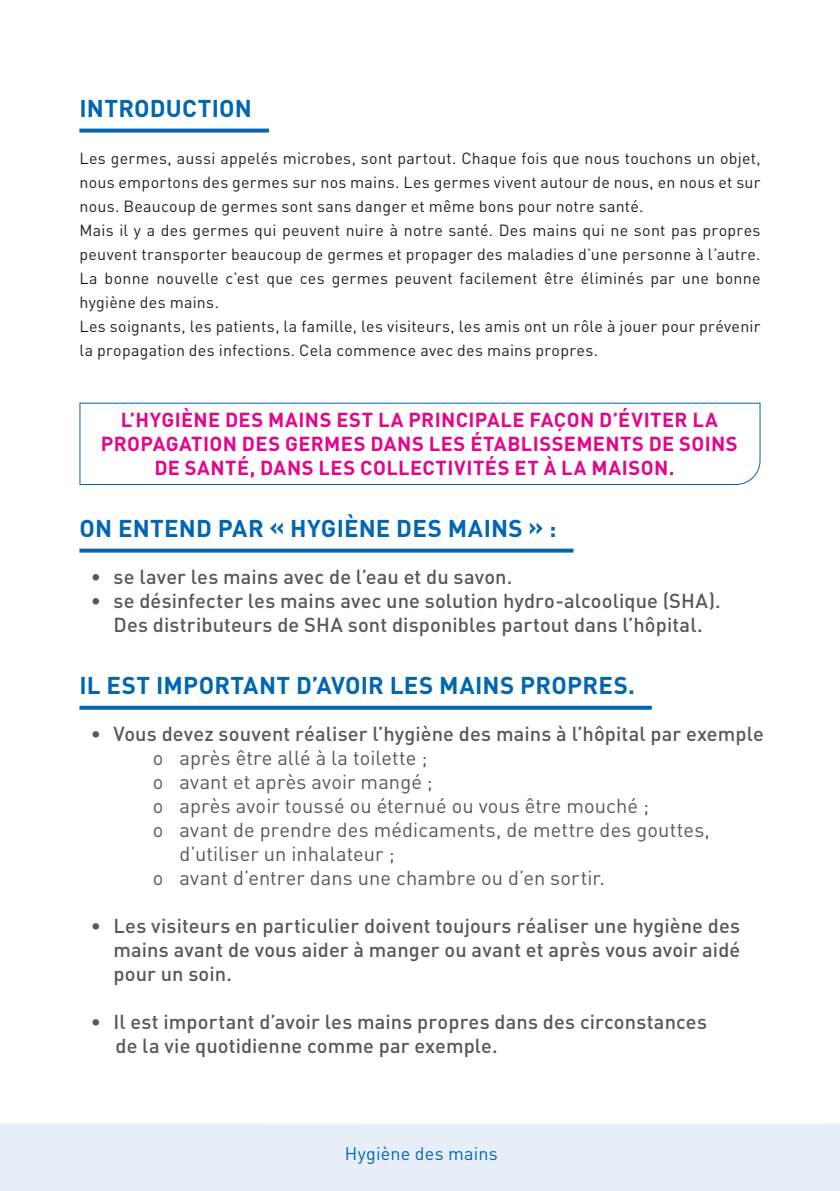
<style>
.page{position:relative;width:840px;height:1191px;background:#fff}
.page>*{position:absolute;margin:0;border:0;box-sizing:border-box;transform-origin:0 0}
.Titre{font:700 24px "DINOT";letter-spacing:.01em;color:#0166b3}
.t1{font:500 20px/24px "DINOT";letter-spacing:.005em;color:#57585a}
.Corps_de_texte{font:20px/24px "DINOT";letter-spacing:.005em;color:#57585a}
.Corps_de_texte-2{font:700 20px/24px "DINOT";letter-spacing:.02em;color:#e2078c;text-align:center}
.t2{font:18px "DINOT";letter-spacing:.01em;color:#0166b3}
.t3{font:16px/24px "DINOT";letter-spacing:.015em;color:#231f20;text-align:justify}
.s1{font-weight:400}
</style>
<div class="page">
<div style="left:0;top:1123px;width:839px;height:68px;background:#e8eef8"></div>
<svg style="left:79px;top:129px;width:190px;height:4px"></svg>
<svg style="left:79px;top:402px;width:681px;height:83px"></svg>
<svg style="left:79px;top:548px;width:494px;height:4px;background:#287dbe"></svg>
<svg style="left:79px;top:705px;width:572px;height:4px;background:#3182c1"></svg>
<p class="Titre" style="left:79px;top:93px;width:174px">INTRODUCTION</p>
<p class="t3" style="left:79px;top:146px;width:682px">Les germes, aussi appelés microbes, sont partout. Chaque fois que nous touchons un objet, nous emportons des germes sur nos mains. Les germes vivent autour de nous, en nous et sur nous. Beaucoup de germes sont sans danger et même bons pour notre santé.</p>
<p class="t3" style="left:79px;top:218px;width:682px">Mais il y a des germes qui peuvent nuire à notre santé. Des mains qui ne sont pas propres peuvent transporter beaucoup de germes et propager des maladies d’une personne à l’autre.<br>La bonne nouvelle c’est que ces germes peuvent facilement être éliminés par une bonne hygiène des mains.</p>
<p class="t3" style="left:79px;top:314px;width:682px">Les soignants, les patients, la famille, les visiteurs, les amis ont un rôle à jouer pour prévenir la propagation des infections. Cela commence avec des mains propres.</p>
<p class="Corps_de_texte-2" style="left:101px;top:407px;width:638px">L’HYGIÈNE DES MAINS EST LA PRINCIPALE FAÇON D’ÉVITER LA<br>PROPAGATION DES GERMES DANS LES ÉTABLISSEMENTS DE SOINS<br>DE SANTÉ, DANS LES COLLECTIVITÉS ET À LA MAISON.</p>
<p class="Titre" style="left:79px;top:513px;width:478px">ON ENTEND PAR « HYGIÈNE DES MAINS » :</p>
<p class="t1" style="left:91px;top:564px;width:423px">• se laver les mains avec de l’eau et du savon.</p>
<p class="t1" style="left:91px;top:588px;width:631px;text-align:center">• se désinfecter les mains avec une solution hydro-alcoolique (SHA).<br>Des distributeurs de SHA sont disponibles partout dans l’hôpital.</p>
<p class="Titre" style="left:79px;top:670px;width:556px">IL EST IMPORTANT D’AVOIR LES MAINS PROPRES.</p>
<p class="t1" style="left:153px;top:721px;width:612px;text-indent:-62px">• Vous devez souvent réaliser l’hygiène des mains à l’hôpital par exemple <span class="s1">o après être allé à la toilette ;</span></p>
<p class="Corps_de_texte" style="left:153px;top:769px;width:281px">o avant et après avoir mangé ;</p>
<p class="Corps_de_texte" style="left:153px;top:793px;width:497px">o après avoir toussé ou éternué ou vous être mouché ;</p>
<p class="Corps_de_texte" style="left:179px;top:817px;width:531px;text-indent:-27px">o avant de prendre des médicaments, de mettre des gouttes, d’utiliser un inhalateur ;</p>
<p class="Corps_de_texte" style="left:153px;top:865px;width:453px">o avant d’entrer dans une chambre ou d’en sortir.</p>
<p class="t1" style="left:113px;top:913px;width:628px;text-align:justify;text-indent:-23px">• Les visiteurs en particulier doivent toujours réaliser une hygiène des mains avant de vous aider à manger ou avant et après vous avoir aidé pour un soin.</p>
<p class="t1" style="left:115px;top:1009px;width:592px;text-indent:-25px">• Il est important d’avoir les mains propres dans des circonstances de la vie quotidienne comme par exemple.</p>
<p class="t2" style="left:344px;top:1142px;width:155px">Hygiène des mains</p>
</div>
